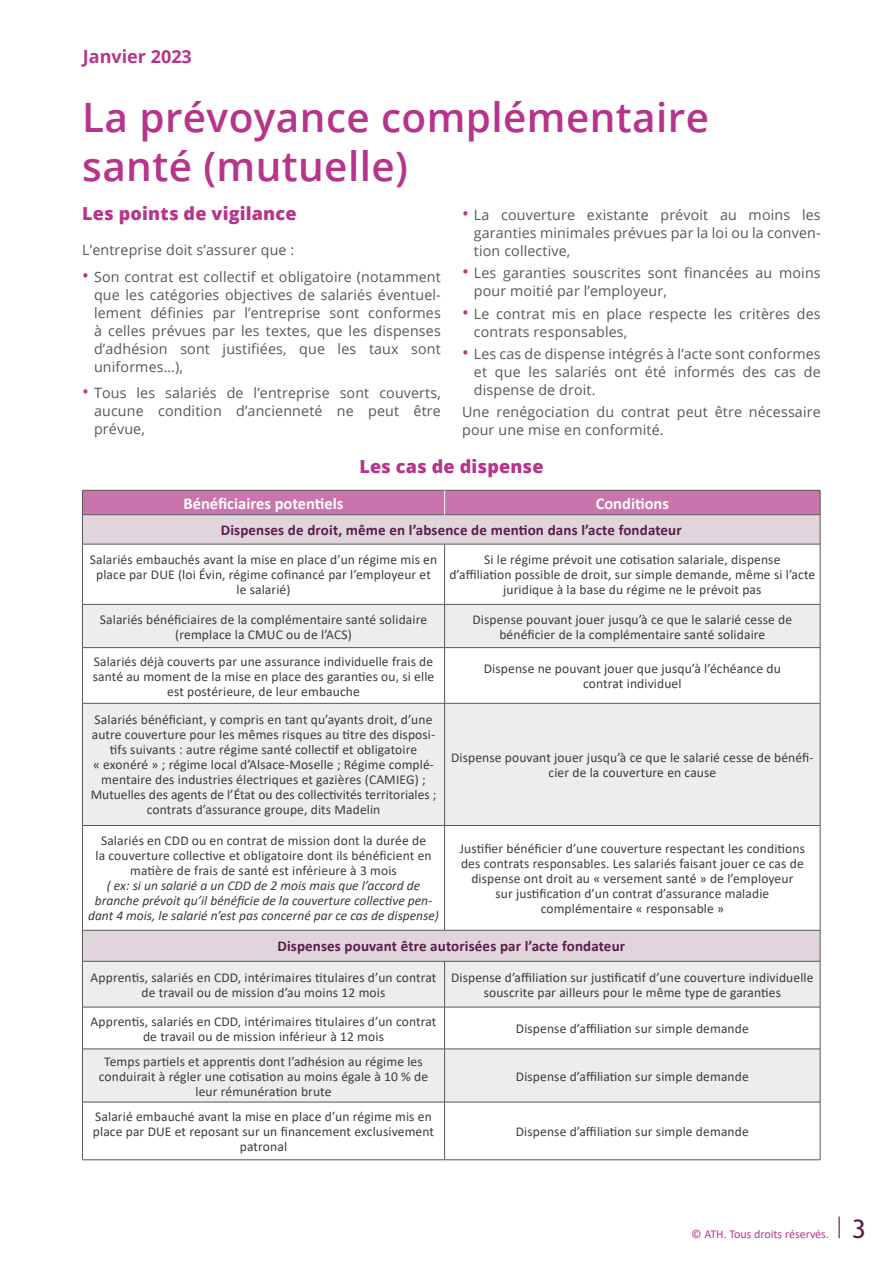
<style>
.page{position:relative;width:893px;height:1263px;background:#fff}
.page>*{position:absolute;margin:0;border:0;box-sizing:border-box;transform-origin:0 0}
.t1{font:600 40.5px/48.6px "Open Sans";letter-spacing:.01em;color:#b7348b}
.t2{font:27.45px "Alber";color:#5c1d46}
.t3{font:800 18px "Open Sans";letter-spacing:.01em;color:#b7348b}
.t4{font:700 18px "Open Sans";color:#b7348b}
.t5{font:700 16.5px "Calibri";color:#fff}
.t6{font:700 15px "Calibri";letter-spacing:.01em;color:#5c1d46}
.t7{font:14.25px/18px "Open Sans";letter-spacing:.01em;color:#575756;text-align:justify}
.t8{font:13.5px/15px "Calibri";letter-spacing:.01em;color:#3c3c3b;text-align:center}
.t9{font:italic 13.5px/15px "Calibri";color:#3c3c3b;text-align:center}
.t10{font:12px "Calibri";color:#b7348b}
.s1{font-size:18px;color:#b7348b}
</style>
<div class="page">
<hr style="left:838px;top:1216px;width:2px;height:22px;background:#5c1d46">
<svg style="left:445px;top:545px;width:375px;height:59px"></svg>
<svg style="left:83px;top:605px;width:737px;height:497px;fill:#ededed"></svg>
<div style="left:445px;top:825px;width:375px;height:105px;background:#fff"></div>
<div style="left:445px;top:1007px;width:375px;height:42px;background:#fff"></div>
<hr style="left:82px;top:544px;width:363px;height:1px;background:#575756">
<hr style="left:82px;top:544px;width:1px;height:60px;background:#575756">
<hr style="left:445px;top:544px;width:375px;height:1px;background:#575756">
<hr style="left:444px;top:544px;width:1px;height:60px;background:#575756">
<hr style="left:820px;top:544px;width:1px;height:60px;background:#575756">
<hr style="left:82px;top:604px;width:363px;height:1px;background:#575756">
<hr style="left:82px;top:604px;width:1px;height:43px;background:#575756">
<hr style="left:445px;top:604px;width:375px;height:1px;background:#575756">
<hr style="left:444px;top:604px;width:1px;height:43px;background:#575756">
<hr style="left:820px;top:604px;width:1px;height:43px;background:#575756">
<hr style="left:82px;top:647px;width:363px;height:1px;background:#575756">
<hr style="left:82px;top:648px;width:1px;height:55px;background:#575756">
<hr style="left:445px;top:647px;width:375px;height:1px;background:#575756">
<hr style="left:444px;top:648px;width:1px;height:55px;background:#575756">
<hr style="left:820px;top:648px;width:1px;height:55px;background:#575756">
<hr style="left:82px;top:703px;width:363px;height:1px;background:#575756">
<hr style="left:82px;top:703px;width:1px;height:122px;background:#575756">
<hr style="left:445px;top:703px;width:375px;height:1px;background:#575756">
<hr style="left:444px;top:703px;width:1px;height:122px;background:#575756">
<hr style="left:820px;top:703px;width:1px;height:122px;background:#575756">
<hr style="left:82px;top:825px;width:363px;height:1px;background:#575756">
<hr style="left:82px;top:826px;width:1px;height:104px;background:#575756">
<hr style="left:445px;top:825px;width:375px;height:1px;background:#575756">
<hr style="left:444px;top:826px;width:1px;height:104px;background:#575756">
<hr style="left:820px;top:826px;width:1px;height:104px;background:#575756">
<hr style="left:82px;top:930px;width:363px;height:1px;background:#575756">
<hr style="left:82px;top:930px;width:1px;height:31px;background:#575756">
<hr style="left:445px;top:930px;width:375px;height:1px;background:#575756">
<hr style="left:820px;top:930px;width:1px;height:31px;background:#575756">
<hr style="left:82px;top:961px;width:363px;height:1px;background:#575756">
<hr style="left:82px;top:961px;width:1px;height:46px;background:#575756">
<hr style="left:445px;top:961px;width:375px;height:1px;background:#575756">
<hr style="left:444px;top:961px;width:1px;height:46px;background:#575756">
<hr style="left:820px;top:961px;width:1px;height:46px;background:#575756">
<hr style="left:82px;top:1007px;width:363px;height:1px;background:#575756">
<hr style="left:82px;top:1007px;width:1px;height:42px;background:#575756">
<hr style="left:445px;top:1007px;width:375px;height:1px;background:#575756">
<hr style="left:444px;top:1007px;width:1px;height:42px;background:#575756">
<hr style="left:820px;top:1007px;width:1px;height:42px;background:#575756">
<hr style="left:82px;top:1049px;width:363px;height:1px;background:#575756">
<hr style="left:82px;top:1049px;width:1px;height:53px;background:#575756">
<hr style="left:445px;top:1049px;width:375px;height:1px;background:#575756">
<hr style="left:444px;top:1049px;width:1px;height:53px;background:#575756">
<hr style="left:820px;top:1049px;width:1px;height:53px;background:#575756">
<hr style="left:82px;top:1102px;width:363px;height:1px;background:#575756">
<hr style="left:82px;top:1102px;width:1px;height:57px;background:#575756">
<hr style="left:445px;top:1102px;width:375px;height:1px;background:#575756">
<hr style="left:444px;top:1102px;width:1px;height:57px;background:#575756">
<hr style="left:820px;top:1102px;width:1px;height:57px;background:#575756">
<hr style="left:82px;top:1159px;width:363px;height:1px;background:#575756">
<hr style="left:445px;top:1159px;width:375px;height:1px;background:#575756">
<svg style="left:82px;top:490px;width:739px;height:54px;background:#d0a6c2"></svg>
<h3 class="t4" style="left:83px;top:43px;width:110px">Janvier 2023</h3>
<h1 class="t1" style="left:82px;top:93px;width:628px">La prévoyance complémentaire santé (mutuelle)</h1>
<h3 class="t3" style="left:82px;top:200px;width:216px">Les points de vigilance</h3>
<p class="t7" style="left:82px;top:240px;width:214px">L’entreprise doit s’assurer que :</p>
<p class="t7" style="left:94px;top:267px;width:348px;text-indent:-12px"><span class="s1">•</span> Son contrat est collectif et obligatoire (notamment que les catégories objectives de salariés éventuel&shy;lement définies par l’entreprise sont conformes à celles prévues par les textes, que les dispenses d’adhésion sont justifiées, que les taux sont uniformes…),</p>
<p class="t7" style="left:94px;top:383px;width:348px;text-indent:-12px"><span class="s1">•</span> Tous les salariés de l’entreprise sont couverts, aucune condition d’ancienneté ne peut être prévue,</p>
<p class="t7" style="left:474px;top:205px;width:348px;text-indent:-12px"><span class="s1">•</span> La couverture existante prévoit au moins les garanties minimales prévues par la loi ou la conven&shy;tion collective,</p>
<p class="t7" style="left:474px;top:264px;width:348px;text-indent:-12px"><span class="s1">•</span> Les garanties souscrites sont financées au moins pour moitié par l’employeur,</p>
<p class="t7" style="left:474px;top:304px;width:348px;text-indent:-12px"><span class="s1">•</span> Le contrat mis en place respecte les critères des contrats responsables,</p>
<p class="t7" style="left:474px;top:344px;width:348px;text-indent:-12px"><span class="s1">•</span> Les cas de dispense intégrés à l’acte sont conformes et que les salariés ont été informés des cas de dispense de droit.</p>
<p class="t7" style="left:462px;top:402px;width:360px">Une renégociation du contrat peut être nécessaire pour une mise en conformité.</p>
<h3 class="t3" style="left:359px;top:453px;width:186px">Les cas de dispense</h3>
<p class="t5" style="left:183px;top:491px;width:162px">Bénéficiaires potentiels</p>
<p class="t5" style="left:596px;top:491px;width:75px">Conditions</p>
<p class="t6" style="left:221px;top:519px;width:462px">Dispenses de droit, même en l’absence de mention dans l’acte fondateur</p>
<p class="t8" style="left:90px;top:552px;width:349px">Salariés embauchés avant la mise en place d’un régime mis en place par DUE (loi Évin, régime cofinancé par l’employeur et le salarié)</p>
<p class="t8" style="left:449px;top:552px;width:367px">Si le régime prévoit une cotisation salariale, dispense<br>d’affiliation possible de droit, sur simple demande, même si l’acte juridique à la base du régime ne le prévoit pas</p>
<p class="t8" style="left:100px;top:611px;width:329px">Salariés bénéficiaires de la complémentaire santé solidaire (remplace la CMUC ou de l’ACS)</p>
<p class="t8" style="left:472px;top:611px;width:321px">Dispense pouvant jouer jusqu’à ce que le salarié cesse de bénéficier de la complémentaire santé solidaire</p>
<p class="t8" style="left:93px;top:653px;width:343px">Salariés déjà couverts par une assurance individuelle frais de santé au moment de la mise en place des garanties ou, si elle est postérieure, de leur embauche</p>
<p class="t8" style="left:484px;top:661px;width:298px">Dispense ne pouvant jouer que jusqu’à l’échéance du contrat individuel</p>
<p class="t8" style="left:91px;top:712px;width:347px">Salariés bénéficiant, y compris en tant qu’ayants droit, d’une autre couverture pour les mêmes risques au titre des disposi&shy;tifs suivants : autre régime santé collectif et obligatoire<br>« exonéré » ; régime local d’Alsace-Moselle ; Régime complé&shy;mentaire des industries électriques et gazières (CAMIEG) ; Mutuelles des agents de l’État ou des collectivités territoriales ; contrats d’assurance groupe, dits Madelin</p>
<p class="t8" style="left:451px;top:750px;width:364px">Dispense pouvant jouer jusqu’à ce que le salarié cesse de bénéfi&shy;cier de la couverture en cause</p>
<p class="t8" style="left:95px;top:833px;width:338px">Salariés en CDD ou en contrat de mission dont la durée de la couverture collective et obligatoire dont ils bénéficient en matière de frais de santé est inférieure à 3 mois</p>
<p class="t9" style="left:88px;top:878px;width:352px">( ex: si un salarié a un CDD de 2 mois mais que l’accord de branche prévoit qu’il bénéficie de la couverture collective pen&shy;dant 4 mois, le salarié n’est pas concerné par ce cas de dispense)</p>
<p class="t8" style="left:460px;top:840px;width:347px">Justifier bénéficier d’une couverture respectant les conditions des contrats responsables. Les salariés faisant jouer ce cas de dispense ont droit au « versement santé » de l’employeur<br>sur justification d’un contrat d’assurance maladie complémentaire « responsable »</p>
<p class="t6" style="left:277px;top:936px;width:349px">Dispenses pouvant être autorisées par l’acte fondateur</p>
<p class="t8" style="left:91px;top:969px;width:347px">Apprentis, salariés en CDD, intérimaires titulaires d’un contrat de travail ou de mission d’au moins 12 mois</p>
<p class="t8" style="left:451px;top:969px;width:364px">Dispense d’affiliation sur justificatif d’une couverture individuelle souscrite par ailleurs pour le même type de garanties</p>
<p class="t8" style="left:91px;top:1013px;width:347px">Apprentis, salariés en CDD, intérimaires titulaires d’un contrat de travail ou de mission inférieur à 12 mois</p>
<p class="t8" style="left:516px;top:1021px;width:234px">Dispense d’affiliation sur simple demande</p>
<p class="t8" style="left:99px;top:1053px;width:331px">Temps partiels et apprentis dont l’adhésion au régime les conduirait à régler une cotisation au moins égale à 10 % de leur rémunération brute</p>
<p class="t8" style="left:516px;top:1068px;width:234px">Dispense d’affiliation sur simple demande</p>
<p class="t8" style="left:93px;top:1109px;width:343px">Salarié embauché avant la mise en place d’un régime mis en place par DUE et reposant sur un financement exclusivement patronal</p>
<p class="t8" style="left:516px;top:1124px;width:234px">Dispense d’affiliation sur simple demande</p>
<p class="t10" style="left:692px;top:1226px;width:139px">© ATH. Tous droits réservés.</p>
<h2 class="t2" style="left:851px;top:1212px;width:16px">3</h2>
</div>
